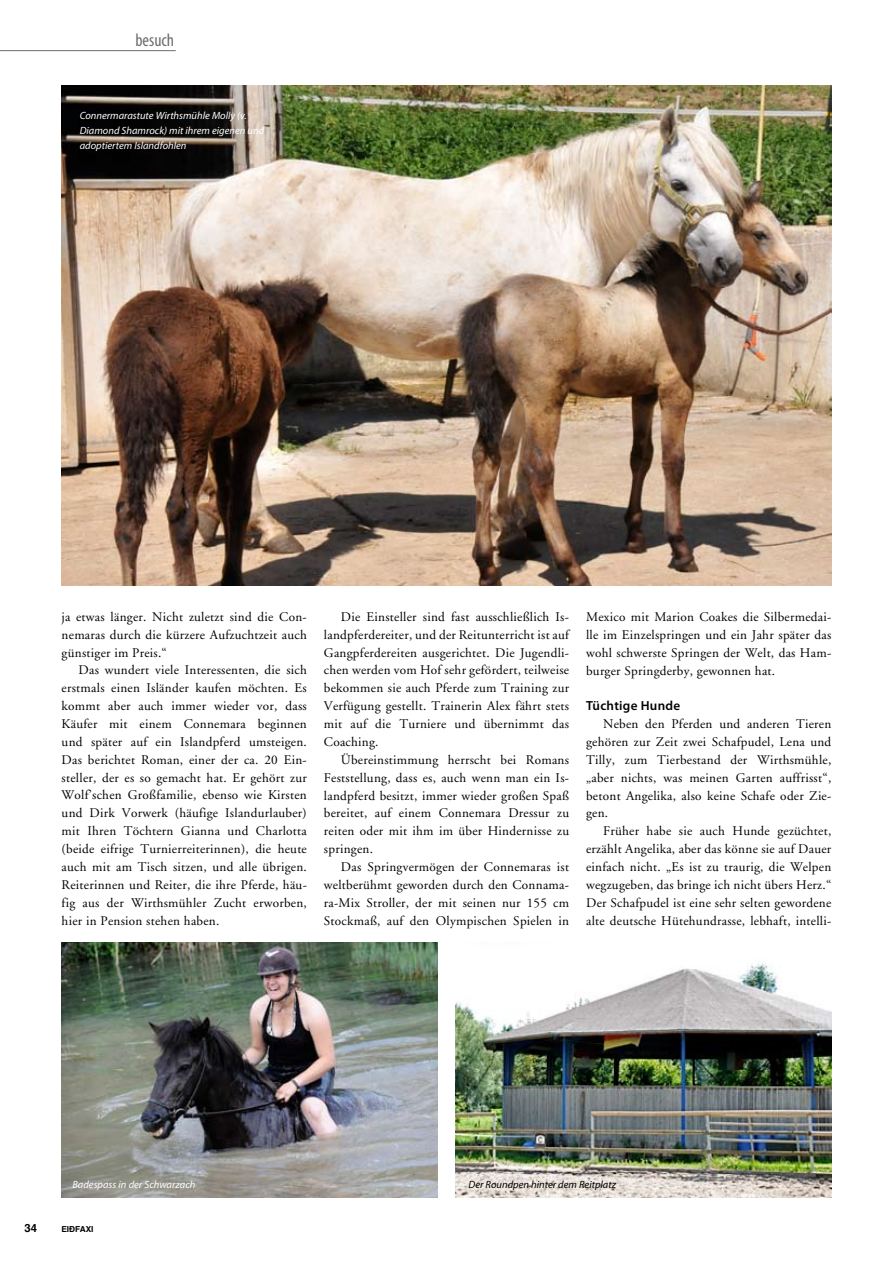
<style>
.page{position:relative;width:893px;height:1263px;background:#fff}
.page>*{position:absolute;margin:0;border:0;box-sizing:border-box;transform-origin:0 0}
.t1{font:condensed 18px "Myriad Pro";color:#6b6d6f}
.t2{font:13.2px/17.9px "Adobe Garamond";letter-spacing:.02em;color:#000;text-align:justify}
.t3{font:600 13.2px "Myriad Pro";letter-spacing:.02em;color:#000}
.t4{font:700 11.25px "Helvetica";color:#000}
.t5{font:italic 10.5px/15px "Myriad Pro";color:#fff}
.t6{font:italic 10.5px "Myriad Pro";color:#000}
.t7{font:700 8.25px "Helvetica";color:#000}
</style>
<div class="page">
<img style="left:455px;top:963px;width:376px;height:234px">
<img style="left:62px;top:85px;width:769px;height:500px">
<img style="left:62px;top:942px;width:376px;height:255px">
<hr style="left:0;top:50px;width:176px;height:1px;background:#6b6d6f">
<h1 class="t1" style="left:135px;top:29px;width:40px">besuch</h1>
<p class="t5" style="left:80px;top:108px;width:186px">Connermarastute Wirthsmühle Molly (v.<br>Diamond Shamrock) mit ihrem eigenen und adoptiertem Islandfohlen</p>
<p class="t2" style="left:62px;top:608px;width:247px">ja etwas länger. Nicht zuletzt sind die Con&shy;nemaras durch die kürzere Aufzuchtzeit auch günstiger im Preis.“</p>
<p class="t2" style="left:62px;top:662px;width:247px;text-indent:17px">Das wundert viele Interessenten, die sich erstmals einen Isländer kaufen möchten. Es kommt aber auch immer wieder vor, dass Käufer mit einem Connemara beginnen und später auf ein Islandpferd umsteigen.<br>Das berichtet Roman, einer der ca. 20 Ein&shy;steller, der es so gemacht hat. Er gehört zur Wolf’schen Großfamilie, ebenso wie Kirsten und Dirk Vorwerk (häufige Islandurlauber) mit Ihren Töchtern Gianna und Charlotta (beide eifrige Turnierreiterinnen), die heute auch mit am Tisch sitzen, und alle übrigen.<br>Reiterinnen und Reiter, die ihre Pferde, häu&shy;fig aus der Wirthsmühler Zucht erworben, hier in Pension stehen haben.</p>
<p class="t2" style="left:324px;top:608px;width:247px;text-indent:17px">Die Einsteller sind fast ausschließlich Is&shy;landpferdereiter, und der Reitunterricht ist auf Gangpferdereiten ausgerichtet. Die Jugendli&shy;chen werden vom Hof sehr gefördert, teilweise bekommen sie auch Pferde zum Training zur Verfügung gestellt. Trainerin Alex fährt stets mit auf die Turniere und übernimmt das Coaching.</p>
<p class="t2" style="left:324px;top:751px;width:247px;text-indent:17px">Übereinstimmung herrscht bei Romans Feststellung, dass es, auch wenn man ein Is&shy;landpferd besitzt, immer wieder großen Spaß bereitet, auf einem Connemara Dressur zu reiten oder mit ihm im über Hindernisse zu springen.</p>
<p class="t2" style="left:324px;top:858px;width:247px;text-indent:17px">Das Springvermögen der Connemaras ist weltberühmt geworden durch den Connama&shy;ra-Mix Stroller, der mit seinen nur 155 cm Stockmaß, auf den Olympischen Spielen in</p>
<p class="t2" style="left:586px;top:608px;width:247px">Mexico mit Marion Coakes die Silbermedai&shy;lle im Einzelspringen und ein Jahr später das wohl schwerste Springen der Welt, das Ham&shy;burger Springderby, gewonnen hat.</p>
<p class="t3" style="left:586px;top:697px;width:96px">Tüchtige Hunde</p>
<p class="t2" style="left:586px;top:715px;width:247px;text-indent:17px">Neben den Pferden und anderen Tieren gehören zur Zeit zwei Schafpudel, Lena und Tilly, zum Tierbestand der Wirthsmühle, „aber nichts, was meinen Garten auffrisst“, betont Angelika, also keine Schafe oder Zie&shy;gen.</p>
<p class="t2" style="left:586px;top:822px;width:247px;text-indent:17px">Früher habe sie auch Hunde gezüchtet, erzählt Angelika, aber das könne sie auf Dauer einfach nicht. „Es ist zu traurig, die Welpen wegzugeben, das bringe ich nicht übers Herz.“ Der Schafpudel ist eine sehr selten gewordene alte deutsche Hütehundrasse, lebhaft, intelli-</p>
<p class="t5" style="left:73px;top:1177px;width:124px">Badespass in der Schwarzach</p>
<p class="t6" style="left:468px;top:1178px;width:149px">Der Roundpen hinter dem Reitplatz</p>
<p class="t4" style="left:24px;top:1219px;width:14px">34</p>
<p class="t7" style="left:61px;top:1223px;width:34px">EIÐFAXI</p>
</div>
